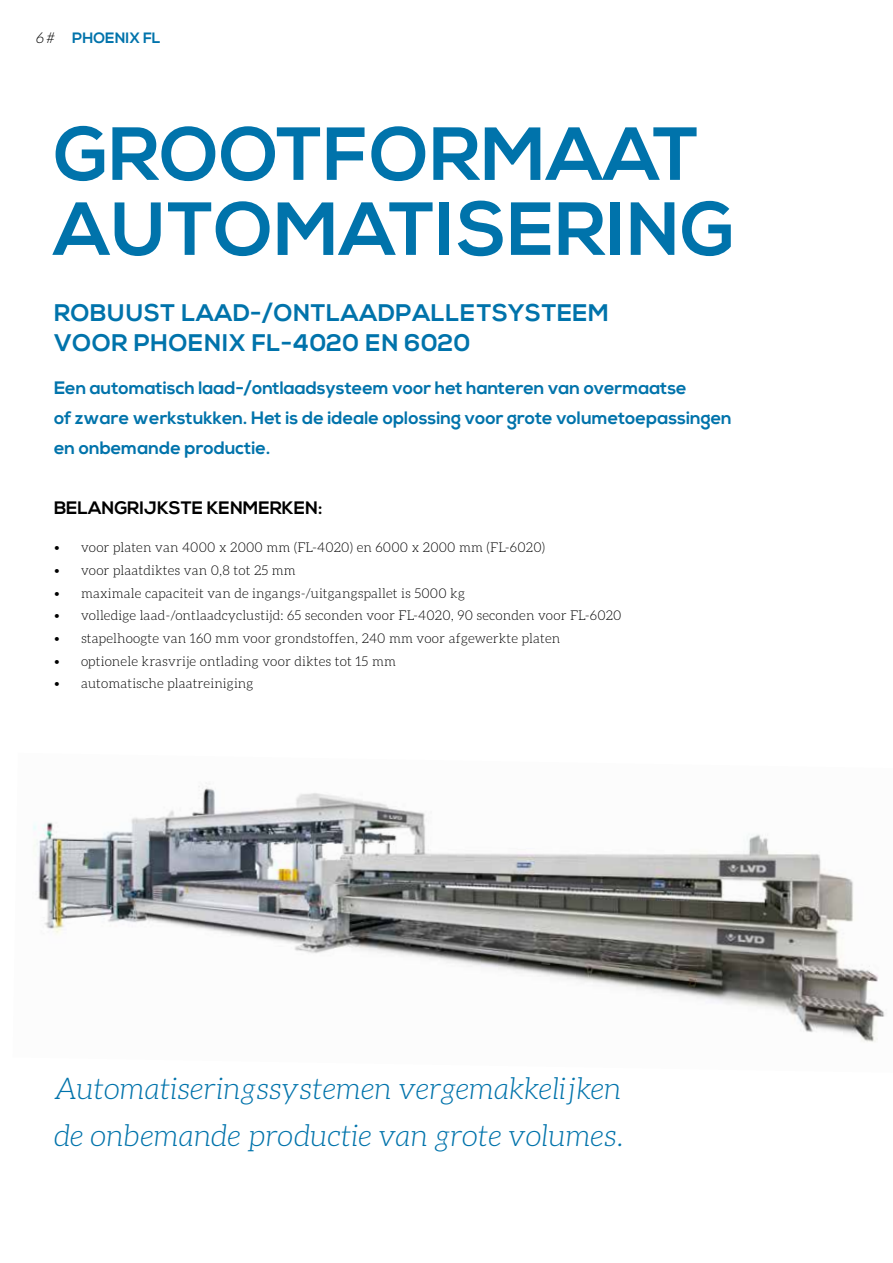
<style>
.page{position:relative;width:893px;height:1263px;background:#fff}
.page>*{position:absolute;margin:0;border:0;box-sizing:border-box;transform-origin:0 0}
.t1{font:700 75px/75px "Nexa";letter-spacing:.01em;color:#0073ab}
.t2{font:italic 300 30px/47px "Aleo";letter-spacing:.01em;color:#0073ab}
.t3{font:700 24px/30px "Nexa";letter-spacing:.025em;color:#0073ab}
.t4{font:700 18px/30px "Nexa";color:#0073ab}
.t5{font:700 18px "Nexa";color:#000}
.t6{font:700 15px "Nexa";color:#0073ab}
.t7{font:300 13.5px "Aleo";letter-spacing:.01em;color:#000}
.s1{font-family:"Aleo";font-weight:300;font-style:italic;color:#000}
</style>
<div class="page">
<img style="left:33px;top:783px;width:852px;height:259px">
<p class="t6" style="left:36px;top:29px;width:126px"><span class="s1">6 #</span> PHOENIX FL</p>
<h1 class="t1" style="left:54px;top:119px;width:683px">GROOTFORMAAT<br>AUTOMATISERING</h1>
<h3 class="t3" style="left:54px;top:299px;width:556px">ROBUUST LAAD-/ONTLAADPALLETSYSTEEM<br>VOOR PHOENIX FL-4020 EN 6020</h3>
<h3 class="t4" style="left:54px;top:373px;width:679px">Een automatisch laad-/ontlaadsysteem voor het hanteren van overmaatse<br>of zware werkstukken. Het is de ideale oplossing voor grote volumetoepassingen en onbemande productie.</h3>
<h3 class="t5" style="left:54px;top:498px;width:270px">BELANGRIJKSTE KENMERKEN:</h3>
<p class="t7" style="left:54px;top:540px;width:493px">• voor platen van 4000 x 2000 mm (FL-4020) en 6000 x 2000 mm (FL-6020)</p>
<p class="t7" style="left:54px;top:563px;width:243px">• voor plaatdiktes van 0,8 tot 25 mm</p>
<p class="t7" style="left:54px;top:586px;width:412px">• maximale capaciteit van de ingangs-/uitgangspallet is 5000 kg</p>
<p class="t7" style="left:54px;top:608px;width:569px">• volledige laad-/ontlaadcyclustijd: 65 seconden voor FL-4020, 90 seconden voor FL-6020</p>
<p class="t7" style="left:54px;top:631px;width:508px">• stapelhoogte van 160 mm voor grondstoffen, 240 mm voor afgewerkte platen</p>
<p class="t7" style="left:54px;top:653px;width:343px">• optionele krasvrije ontlading voor diktes tot 15 mm</p>
<p class="t7" style="left:54px;top:676px;width:201px">• automatische plaatreiniging</p>
<h2 class="t2" style="left:54px;top:1065px;width:571px">Automatiseringssystemen vergemakkelijken de onbemande productie van grote volumes.</h2>
</div>
